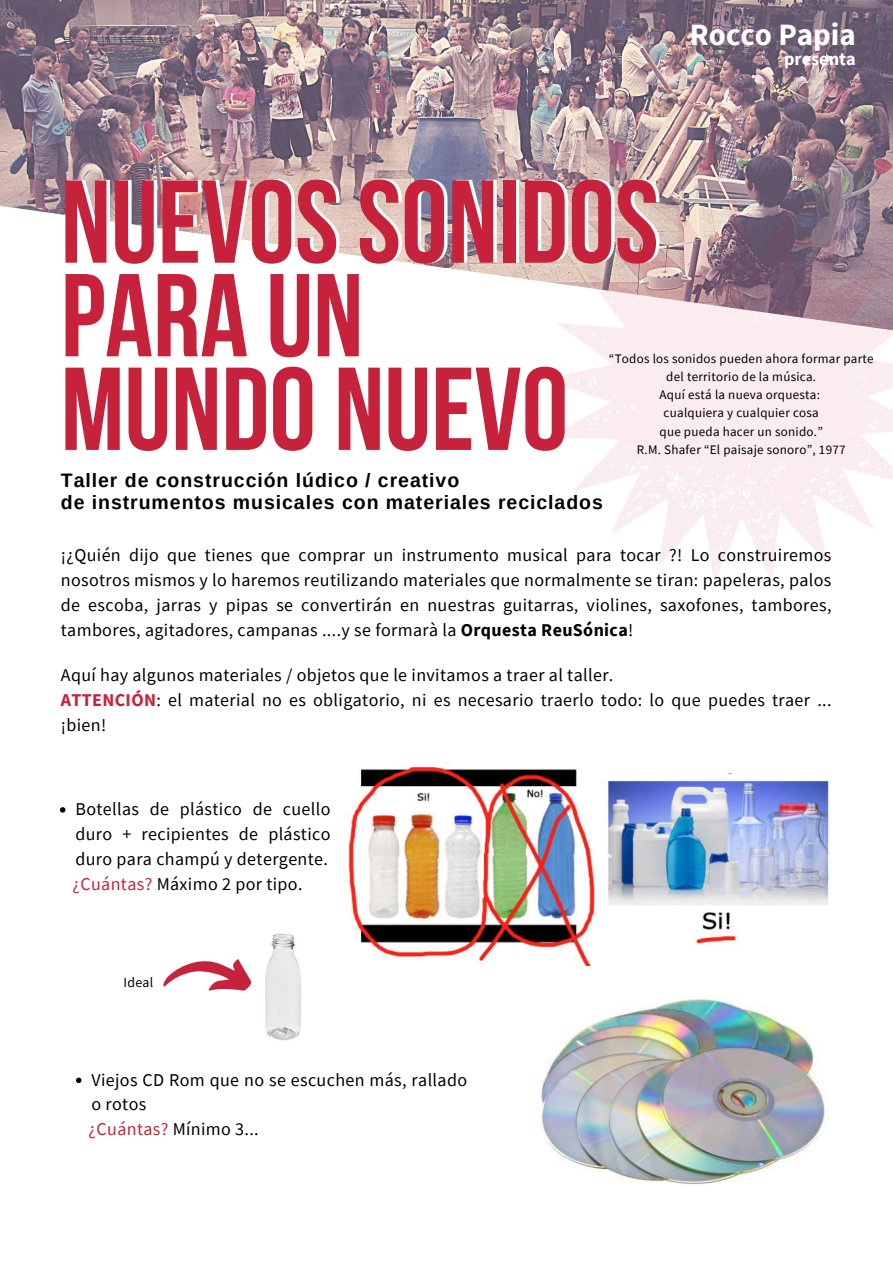
<style>
.page{position:relative;width:893px;height:1263px;background:#fff}
.page>*{position:absolute;margin:0;border:0;box-sizing:border-box;transform-origin:0 0}
.t1{font:700 117.52px/93.6px "Bebas Neue";color:#c7223b}
.t2{font:700 30.97px "Source Sans Pro";color:#fff}
.t3{font:700 19.5px/21.9px "Arimo";letter-spacing:.05em;color:#000}
.t4{font:700 18.23px "Source Sans Pro";color:#fff}
.t5{font:18px/24.9px "Source Sans Pro";letter-spacing:.02em;color:#000}
.t6{font:13.88px "Source Sans Pro";letter-spacing:.02em;color:#000}
.t7{font:13.05px/18.1px "Source Sans Pro";letter-spacing:.02em;color:#000;text-align:center}
.s1{font-weight:700}
.s2{font-weight:700;color:#c7223b}
.s3{color:#c7223b}
</style>
<div class="page">
<img style="left:0;top:0;width:893px;height:201px">
<svg style="left:0;top:201px;width:591px;height:883px"></svg>
<img style="left:520px;top:170px;width:373px;height:441px">
<img style="left:215px;top:905px;width:136px;height:136px">
<img style="left:338px;top:763px;width:259px;height:202px">
<img style="left:605px;top:773px;width:227px;height:173px">
<svg style="left:163px;top:959px;width:88px;height:31px"></svg>
<img style="left:535px;top:995px;width:293px;height:191px">
<svg style="left:60px;top:807px;width:5px;height:6px"></svg>
<svg style="left:76px;top:1077px;width:5px;height:6px"></svg>
<h2 class="t2" style="left:690px;top:15px;width:167px">Rocco Papia</h2>
<p class="t4" style="left:784px;top:47px;width:73px">presenta</p>
<h1 class="t1" style="left:61px;top:187px;width:599px">NUEVOSSONIDOS<br>PARA UN<br>MUNDO NUEVO</h1>
<p class="t7" style="left:609px;top:349px;width:266px">“Todos los sonidos pueden ahora formar parte del territorio de la música.<br>Aquí está la nueva orquesta:<br>cualquiera y cualquier cosa<br>que pueda hacer un sonido.”<br>R.M. Shafer “El paisaje sonoro”, 1977</p>
<p class="t3" style="left:61px;top:469px;width:543px">Taller de construcción lúdico / creativo<br>de instrumentos musicales con materiales reciclados</p>
<p class="t5" style="left:61px;top:542px;width:772px;text-align:justify">¡¿Quién dijo que tienes que comprar un instrumento musical para tocar ?! Lo construiremos nosotros mismos y lo haremos reutilizando materiales que normalmente se tiran: papeleras, palos de escoba, jarras y pipas se convertirán en nuestras guitarras, violines, saxofones, tambores, tambores, agitadores, campanas ....y se formarà la <span class="s1">Orquesta ReuSónica</span>!</p>
<p class="t5" style="left:61px;top:662px;width:772px">Aquí hay algunos materiales / objetos que le invitamos a traer al taller.<br><span class="s2">ATTENCIÓN</span>: el material no es obligatorio, ni es necesario traerlo todo: lo que puedes traer ... ¡bien!</p>
<p class="t5" style="left:72px;top:796px;width:259px">Botellas de plástico de cuello duro + recipientes de plástico duro para champú y detergente. <span class="s3">¿Cuántas?</span> Máximo 2 por tipo.</p>
<p class="t6" style="left:123px;top:974px;width:31px">Ideal</p>
<p class="t5" style="left:89px;top:1066px;width:380px">Viejos CD Rom que no se escuchen más, rallado o rotos<br><span class="s3">¿Cuántas?</span> Mínimo 3...</p>
</div>
